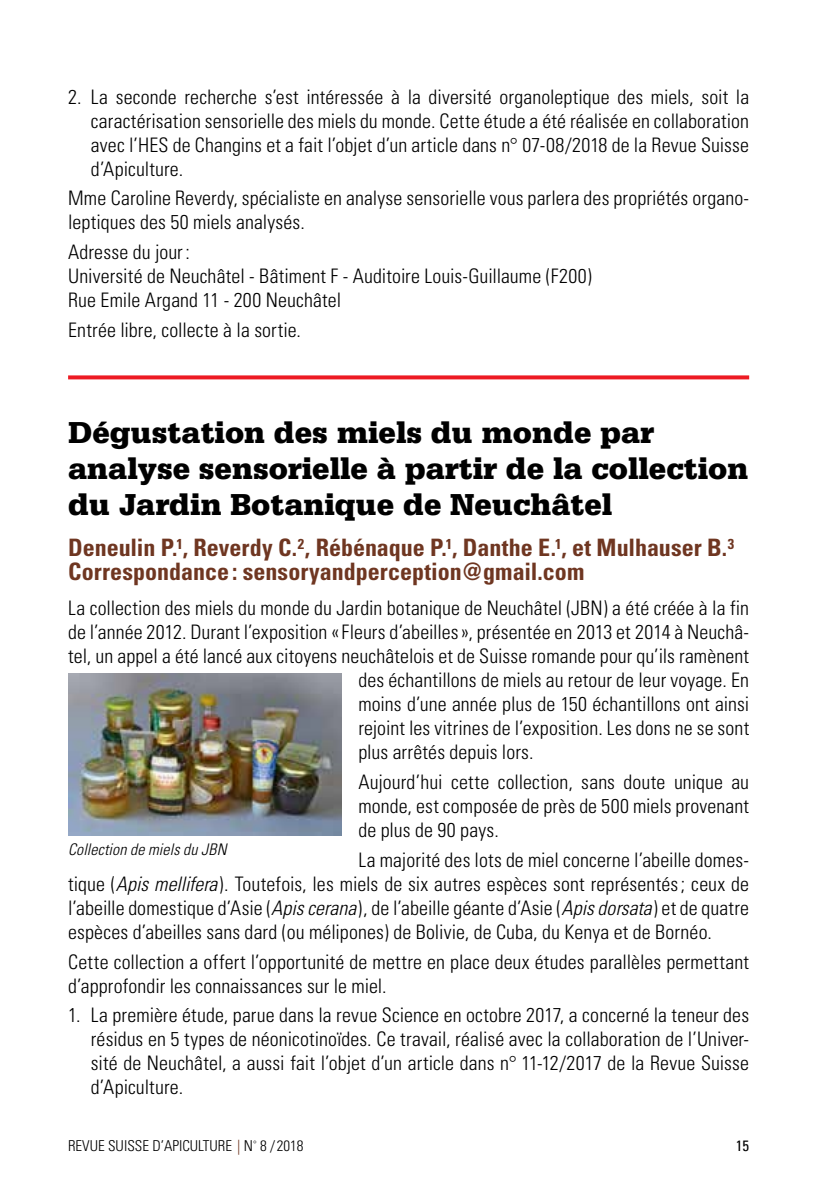
<style>
.page{position:relative;width:840px;height:1191px;background:#fff}
.page>*{position:absolute;margin:0;border:0;box-sizing:border-box;transform-origin:0 0}
.t1{font:900 32px/36px "Serifa";color:#000}
.t2{font:700 condensed 24px/24px "Univers";color:#6f3621}
.t3{font:300 condensed 20px/24px "Univers";letter-spacing:.005em;color:#000;text-align:justify}
.t4{font:italic 300 condensed 16px "Univers";letter-spacing:.005em;color:#000}
.t5{font:300 condensed 15px "Univers";color:#000}
.t6{font:condensed 15px "Univers";color:#000}
.s1{font-style:italic}
.s2{color:#6f3621}
</style>
<div class="page">
<svg style="left:68px;top:375px;width:680px;height:4px;background:#ee3239"></svg>
<img style="left:68px;top:673px;width:273px;height:162px">
<p class="t3" style="left:91px;top:85px;width:659px;text-indent:-23px">2. La seconde recherche s’est intéressée à la diversité organoleptique des miels, soit la caractérisation sensorielle des miels du monde. Cette étude a été réalisée en collaboration avec l’HES de Changins et a fait l’objet d’un article dans n° 07-08/2018 de la Revue Suisse d’Apiculture.</p>
<p class="t3" style="left:68px;top:186px;width:682px">Mme Caroline Reverdy, spécialiste en analyse sensorielle vous parlera des propriétés organo&shy;leptiques des 50 miels analysés.</p>
<p class="t3" style="left:68px;top:240px;width:525px;text-align:left">Adresse du jour:<br>Université de Neuchâtel - Bâtiment F - Auditoire Louis-Guillaume (F200)<br>Rue Emile Argand 11 - 200 Neuchâtel</p>
<p class="t3" style="left:68px;top:318px;width:234px">Entrée libre, collecte à la sortie.</p>
<h1 class="t1" style="left:68px;top:414px;width:681px">Dégustation des miels du monde par analyse sensorielle à partir de la collection du Jardin Botanique de Neuchâtel</h1>
<p class="t2" style="left:68px;top:535px;width:667px">Deneulin P.<sup>1</sup>, Reverdy C.<sup>2</sup>, Rébénaque P.<sup>1</sup>, Danthe E.<sup>1</sup>, et Mulhauser B.<sup>3<br></sup>Correspondance : sensoryandperception@gmail.com</p>
<p class="t3" style="left:68px;top:596px;width:682px">La collection des miels du monde du Jardin botanique de Neuchâtel (JBN) a été créée à la fin</p>
<p class="t3" style="left:68px;top:620px;width:682px">de l’année 2012. Durant l’exposition «Fleurs d’abeilles», présentée en 2013 et 2014 à Neuchâ-</p>
<p class="t3" style="left:68px;top:644px;width:682px">tel, un appel a été lancé aux citoyens neuchâtelois et de Suisse romande pour qu’ils ramènent</p>
<p class="t3" style="left:358px;top:668px;width:392px">des échantillons de miels au retour de leur voyage. En</p>
<p class="t3" style="left:358px;top:692px;width:392px">moins d’une année plus de 150 échantillons ont ainsi</p>
<p class="t3" style="left:358px;top:716px;width:392px">rejoint les vitrines de l’exposition. Les dons ne se sont</p>
<p class="t3" style="left:358px;top:740px;width:177px">plus arrêtés depuis lors.</p>
<p class="t3" style="left:358px;top:770px;width:392px">Aujourd’hui cette collection, sans doute unique au monde, est composée de près de 500 miels provenant de plus de 90 pays.</p>
<p class="t3" style="left:68px;top:847px;width:682px;text-indent:290px">La majorité des lots de miel concerne l’abeille domes&shy;tique (<span class="s1">Apis mellifera</span>). Toutefois, les miels de six autres espèces sont représentés; ceux de l’abeille domestique d’Asie (<span class="s1">Apis cerana</span>), de l’abeille géante d’Asie (<span class="s1">Apis dorsata</span>) et de quatre espèces d’abeilles sans dard (ou mélipones) de Bolivie, de Cuba, du Kenya et de Bornéo.</p>
<p class="t3" style="left:68px;top:949px;width:682px">Cette collection a offert l’opportunité de mettre en place deux études parallèles permettant d’approfondir les connaissances sur le miel.</p>
<p class="t3" style="left:91px;top:1003px;width:659px;text-indent:-23px">1. La première étude, parue dans la revue Science en octobre 2017, a concerné la teneur des résidus en 5 types de néonicotinoïdes. Ce travail, réalisé avec la collaboration de l’Univer&shy;sité de Neuchâtel, a aussi fait l’objet d’un article dans n° 11-12/2017 de la Revue Suisse d’Apiculture.</p>
<p class="t4" style="left:68px;top:840px;width:160px">Collection de miels du JBN</p>
<p class="t5" style="left:68px;top:1137px;width:237px">REVUE SUISSE D’APICULTURE <span class="s2">|</span> N<sup>°</sup> 8 / 2018</p>
<p class="t6" style="left:735px;top:1136px;width:15px">15</p>
</div>
